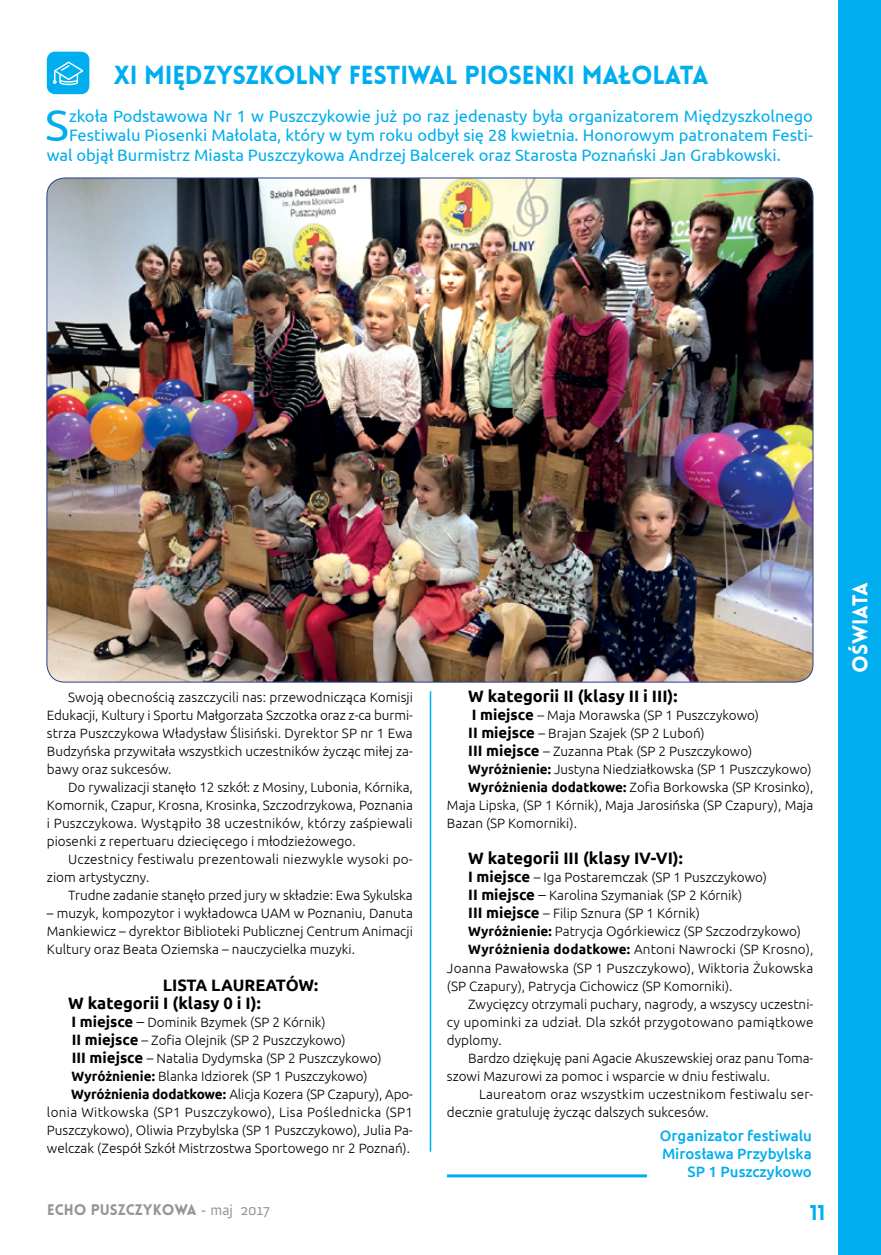
<style>
.page{position:relative;width:881px;height:1255px;background:#fff}
.page>*{position:absolute;margin:0;border:0;box-sizing:border-box;transform-origin:0 0}
.t1{font:44.7px "Ubuntu";color:#00aeef}
.t2{font:900 25.5px "Lovelo";letter-spacing:-.01em;color:#00aeef}
.t3{font:900 21px "Lovelo";color:#fff}
.t4{font:900 21px "Lovelo";color:#00aeef}
.t5{font:16.5px "Ubuntu";color:#00aeef}
.t6{font:700 16.5px/18px "Ubuntu";color:#000}
.t7{font:500 15px/18px "Ubuntu";color:#00aeef;text-align:right}
.t8{font:900 15px "Lovelo";color:#939598}
.t9{font:300 13.5px/18px "Ubuntu";color:#000;text-align:justify}
.t10{font:300 13.5px "Ubuntu";letter-spacing:.025em;color:#000}
.t11{font:300 13.5px "Ubuntu";letter-spacing:.02em;color:#000}
.s1{font-weight:700;font-size:15px}
.s2{font-size:15px}
.s3{font-weight:700}
.s4{font-family:"Anivers";font-weight:400}
</style>
<div class="page">
<div style="left:838px;top:0;width:42px;height:1254px;background:#00aeef"></div>
<hr style="left:447px;top:1174px;width:199px;height:3px;background:#00aeef">
<div style="left:47px;top:52px;width:42px;height:42px;background:#00aeef;border-radius:9px"></div>
<svg style="left:53px;top:61px;width:30px;height:24px"></svg>
<img style="left:47px;top:178px;width:765px;height:504px">
<hr style="left:429px;top:691px;width:2px;height:460px;background:#00aeef">
<h2 class="t2" style="left:114px;top:59px;width:596px">XI MIĘDZYSZKOLNY FESTIWAL PIOSENKI MAŁOLATA</h2>
<h1 class="t1" style="left:45px;top:98px;width:25px">S</h1>
<p class="t5" style="left:69px;top:106px;width:745px">zkoła Podstawowa N r 1 w Puszczykowie już po raz jedenasty była organizatorem Międzyszkolnego</p>
<p class="t5" style="left:69px;top:125px;width:745px">Festiwalu Piosenki Małolata, który w tym roku odbył się 28 kwietnia. Honorowym patronatem Festi-</p>
<p class="t5" style="left:47px;top:145px;width:735px">wal objął Burmistrz Miasta Puszczykowa Andrzej Balcerek oraz Starosta Poznański Jan Grabkowski.</p>
<p class="t9" style="left:47px;top:688px;width:367px;text-indent:21px">Swoją obecnością zaszczycili nas: przewodnicząca Komisji Edukacji, Kultury i Sportu Małgorzata Szczotka oraz z-ca burmi&shy;strza Puszczykowa Władysław Ślisiński. Dyrektor SP nr 1 Ewa Budzyńska przywitała wszystkich uczestników życząc miłej za&shy;bawy oraz sukcesów.</p>
<p class="t9" style="left:47px;top:778px;width:367px;text-indent:21px">Do rywalizacji stanęło 12 szkół: z Mosiny, Lubonia, Kórnika, Komornik, Czapur, Krosna, Krosinka, Szczodrzykowa, Poznania i Puszczykowa. Wystąpiło 38 uczestników, którzy zaśpiewali piosenki z repertuaru dziecięcego i młodzieżowego.</p>
<p class="t9" style="left:47px;top:850px;width:367px;text-indent:21px">Uczestnicy festiwalu prezentowali niezwykle wysoki po&shy;ziom artystyczny.</p>
<p class="t9" style="left:68px;top:886px;width:346px">Trudne zadanie stanęło przed jury w składzie: Ewa Sykulska</p>
<p class="t9" style="left:47px;top:904px;width:367px">– muzyk, kompozytor i wykładowca UAM w Poznaniu, Danuta Mankiewicz – dyrektor Biblioteki Publicznej Centrum Animacji Kultury oraz Beata Oziemska – nauczycielka muzyki.</p>
<p class="t6" style="left:68px;top:975px;width:251px;text-indent:95px">lista laureatów:<br>W kategorii I (klasy 0 i I):</p>
<p class="t9" style="left:71px;top:1012px;width:256px"><span class="s1">I miejsce</span> <span class="s2">–</span> Dominik Bzymek (SP 2 Kórnik)</p>
<p class="t9" style="left:72px;top:1030px;width:275px"><span class="s1">II miejsce</span> – Zofia Olejnik (SP 2 Puszczykowo)</p>
<p class="t9" style="left:72px;top:1048px;width:311px"><span class="s1">III miejsce</span> – Natalia Dydymska (SP 2 Puszczykowo)</p>
<p class="t9" style="left:71px;top:1066px;width:297px"><span class="s3">Wyróżnienie:</span> Blanka Idziorek (SP 1 Puszczykowo)</p>
<p class="t9" style="left:71px;top:1084px;width:343px"><span class="s3">Wyróżnienia dodatkowe:</span> Alicja Kozera (SP Czapury), Apo-</p>
<p class="t10" style="left:47px;top:1103px;width:367px">lonia Witkowska (SP1 Puszczykowo), Lisa Poślednicka (SP1</p>
<p class="t9" style="left:47px;top:1120px;width:367px">Puszczykowo), Oliwia Przybylska (SP 1 Puszczykowo), Julia Pa-</p>
<p class="t9" style="left:47px;top:1138px;width:364px">welczak (Zespół Szkół Mistrzostwa Sportowego nr 2 Poznań).</p>
<p class="t8" style="left:47px;top:1200px;width:224px">ECHO PUSZCZYKOWA <span class="s4">- maj 2017</span></p>
<p class="t6" style="left:468px;top:687px;width:211px">W kategorii II (klasy II i III):</p>
<p class="t9" style="left:471px;top:706px;width:288px"><span class="s1">I miejsce</span> – Maja Morawska (SP 1 Puszczykowo)</p>
<p class="t9" style="left:468px;top:724px;width:238px"><span class="s1">II miejsce</span> – Brajan Szajek (SP 2 Luboń)</p>
<p class="t9" style="left:468px;top:742px;width:285px"><span class="s1">III miejsce</span> – Zuzanna Ptak (SP 2 Puszczykowo)</p>
<p class="t9" style="left:468px;top:760px;width:344px"><span class="s3">Wyróżnienie:</span> Justyna Niedziałkowska (SP 1 Puszczykowo)</p>
<p class="t9" style="left:468px;top:778px;width:346px"><span class="s3">Wyróżnienia dodatkowe:</span> Zofia Borkowska (SP Krosinko),</p>
<p class="t9" style="left:447px;top:796px;width:368px">Maja Lipska, (SP 1 Kórnik), Maja Jarosińska (SP Czapury), Maja</p>
<p class="t9" style="left:447px;top:814px;width:131px">Bazan (SP Komorniki).</p>
<p class="t6" style="left:468px;top:849px;width:216px">W kategorii III (klasy IV-VI):</p>
<p class="t9" style="left:468px;top:868px;width:300px"><span class="s1">I miejsce</span> – Iga Postaremczak (SP 1 Puszczykowo)</p>
<p class="t9" style="left:468px;top:886px;width:275px"><span class="s1">II miejsce</span> <span class="s2">–</span> Karolina Szymaniak (SP 2 Kórnik)</p>
<p class="t9" style="left:468px;top:904px;width:233px"><span class="s1">III miejsce</span> – Filip Sznura (SP 1 Kórnik)</p>
<p class="t9" style="left:468px;top:922px;width:334px"><span class="s3">Wyróżnienie:</span> Patrycja Ogórkiewicz (SP Szczodrzykowo)</p>
<p class="t9" style="left:468px;top:940px;width:346px"><span class="s3">Wyróżnienia dodatkowe:</span> Antoni Nawrocki (SP Krosno),</p>
<p class="t9" style="left:447px;top:958px;width:367px">Joanna Pawałowska (SP 1 Puszczykowo), Wiktoria Żukowska</p>
<p class="t9" style="left:447px;top:976px;width:287px">(SP Czapury), Patrycja Cichowicz (SP Komorniki).</p>
<p class="t9" style="left:468px;top:994px;width:346px">Zwycięzcy otrzymali puchary, nagrody, a wszyscy uczestni-</p>
<p class="t9" style="left:447px;top:1012px;width:368px">cy upominki za udział. Dla szkół przygotowano pamiątkowe</p>
<p class="t9" style="left:447px;top:1030px;width:56px">dyplomy.</p>
<p class="t9" style="left:468px;top:1048px;width:346px">Bardzo dziękuję pani Agacie Akuszewskiej oraz panu Toma-</p>
<p class="t9" style="left:447px;top:1066px;width:324px">szowi Mazurowi za pomoc i wsparcie w dniu festiwalu.</p>
<p class="t11" style="left:479px;top:1085px;width:336px">Laureatom oraz wszystkim uczestnikom festiwalu ser-</p>
<p class="t9" style="left:447px;top:1102px;width:263px">decznie gratuluję życząc dalszych sukcesów.</p>
<p class="t7" style="left:659px;top:1125px;width:153px">Organizator festiwalu<br>Mirosława Przybylska<br>SP 1 Puszczykowo</p>
<h3 class="t4" style="left:809px;top:1199px;width:17px">11</h3>
<h3 class="t3" style="left:846px;top:673px;width:92px;rotate:-90deg">OŚWIATA</h3>
</div>
